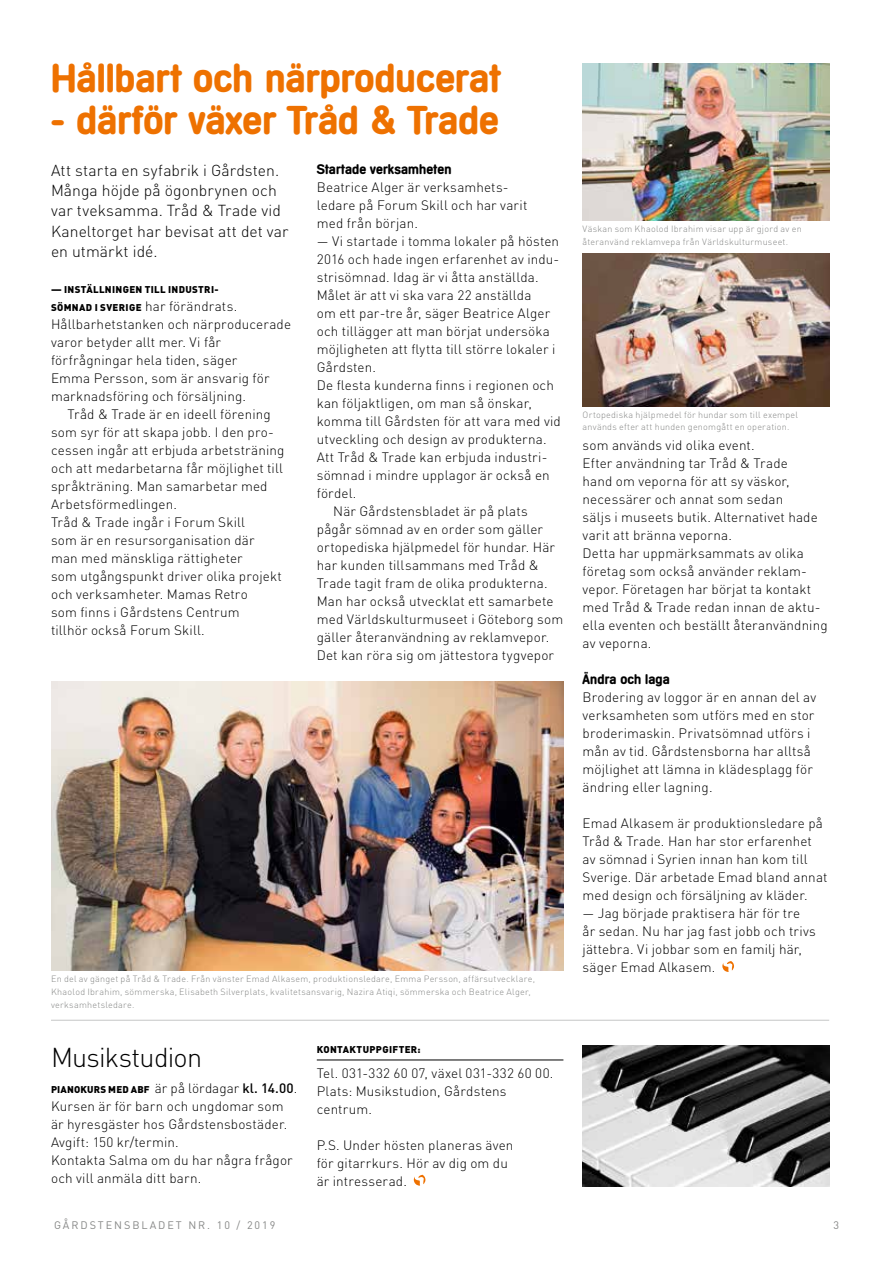
<style>
.page{position:relative;width:893px;height:1263px;background:#fff}
.page>*{position:absolute;margin:0;border:0;box-sizing:border-box;transform-origin:0 0}
.t1{font:700 39px "Mercedes Serial";letter-spacing:.005em;color:#ee7100}
.t2{font:300 27px "DIN";letter-spacing:-.03em;color:#000}
.t3{font:300 15.75px/20.2px "DIN";letter-spacing:.005em;color:#000}
.t4{font:300 13.5px/18px "DIN";letter-spacing:.01em;color:#000}
.t5{font:700 13.5px "Mercedes Serial";letter-spacing:.01em;color:#000}
.t6{font:10.8px "DIN";letter-spacing:.18em;color:#868786}
.t7{font:900 9.75px/18px "DIN";letter-spacing:.035em;color:#000}
.t8{font:900 9.75px "DIN";letter-spacing:.015em;color:#000}
.t9{font:300 9px/12.8px "DIN";letter-spacing:.03em;color:#868786}
.s1{font-weight:300;font-size:13.5px}
.s2{font-weight:500;font-size:13.5px}
</style>
<div class="page">
<hr style="left:51px;top:1020px;width:778px;height:1px;background:#c5c6c6">
<svg style="left:722px;top:961px;width:12px;height:11px"></svg>
<img style="left:51px;top:681px;width:512px;height:290px">
<img style="left:583px;top:64px;width:246px;height:157px">
<img style="left:583px;top:254px;width:246px;height:152px">
<hr style="left:317px;top:1059px;width:246px;height:1px;background:#000">
<svg style="left:414px;top:1175px;width:11px;height:10px"></svg>
<img style="left:583px;top:1045px;width:246px;height:141px">
<h1 class="t1" style="left:51px;top:54px;width:450px">Hållbart och närproducerat</h1>
<h1 class="t1" style="left:51px;top:97px;width:449px">- därför växer Tråd &amp; Trade</h1>
<p class="t3" style="left:51px;top:160px;width:239px">Att starta en syfabrik i Gårdsten.<br>Många höjde på ögonbrynen och var tveksamma. Tråd &amp; Trade vid<br>Kaneltorget har bevisat att det var en utmärkt idé.</p>
<p class="t7" style="left:51px;top:280px;width:188px">— INSTÄLLNINGEN TILL INDUSTRI-<br>SÖMNAD I SVERIGE <span class="s1">har förändrats.</span></p>
<p class="t4" style="left:51px;top:315px;width:242px">Hållbarhetstanken och närproducerade</p>
<p class="t4" style="left:51px;top:333px;width:172px">varor betyder allt mer. Vi får</p>
<p class="t4" style="left:51px;top:351px;width:188px">förfrågningar hela tiden, säger</p>
<p class="t4" style="left:51px;top:369px;width:220px">Emma Persson, som är ansvarig för</p>
<p class="t4" style="left:51px;top:387px;width:197px">marknadsföring och försäljning.</p>
<p class="t4" style="left:68px;top:405px;width:205px">Tråd &amp; Trade är en ideell förening</p>
<p class="t4" style="left:51px;top:423px;width:224px">som syr för att skapa jobb. I den pro-</p>
<p class="t4" style="left:51px;top:441px;width:235px">cessen ingår att erbjuda arbetsträning</p>
<p class="t4" style="left:51px;top:459px;width:233px">och att medarbetarna får möjlighet till</p>
<p class="t4" style="left:51px;top:477px;width:218px">språkträning. Man samarbetar med</p>
<p class="t4" style="left:51px;top:495px;width:128px">Arbetsförmedlingen.</p>
<p class="t4" style="left:51px;top:513px;width:196px">Tråd &amp; Trade ingår i Forum Skill</p>
<p class="t4" style="left:51px;top:531px;width:205px">som är en resursorganisation där</p>
<p class="t4" style="left:51px;top:549px;width:193px">man med mänskliga rättigheter</p>
<p class="t4" style="left:51px;top:567px;width:232px">som utgångspunkt driver olika projekt</p>
<p class="t4" style="left:51px;top:585px;width:198px">och verksamheter. Mamas Retro</p>
<p class="t4" style="left:51px;top:603px;width:190px">som finns i Gårdstens Centrum</p>
<p class="t4" style="left:51px;top:621px;width:155px">tillhör också Forum Skill.</p>
<p class="t5" style="left:317px;top:160px;width:136px">Startade verksamheten</p>
<p class="t4" style="left:317px;top:178px;width:212px">Beatrice Alger är verksamhets&shy;ledare på Forum Skill och har varit med från början.</p>
<p class="t4" style="left:317px;top:232px;width:244px">— Vi startade i tomma lokaler på hösten</p>
<p class="t4" style="left:317px;top:250px;width:244px">2016 och hade ingen erfarenhet av indu-</p>
<p class="t4" style="left:317px;top:268px;width:223px">strisömnad. Idag är vi åtta anställda.</p>
<p class="t4" style="left:317px;top:286px;width:216px">Målet är att vi ska vara 22 anställda</p>
<p class="t4" style="left:317px;top:304px;width:235px">om ett par-tre år, säger Beatrice Alger</p>
<p class="t4" style="left:317px;top:322px;width:235px">och tillägger att man börjat undersöka</p>
<p class="t4" style="left:317px;top:340px;width:240px">möjligheten att flytta till större lokaler i</p>
<p class="t4" style="left:317px;top:358px;width:61px">Gårdsten.</p>
<p class="t4" style="left:317px;top:376px;width:239px">De flesta kunderna finns i regionen och</p>
<p class="t4" style="left:317px;top:394px;width:217px">kan följaktligen, om man så önskar,</p>
<p class="t4" style="left:317px;top:412px;width:246px">komma till Gårdsten för att vara med vid</p>
<p class="t4" style="left:317px;top:430px;width:231px">utveckling och design av produkterna.</p>
<p class="t4" style="left:317px;top:448px;width:232px">Att Tråd &amp; Trade kan erbjuda industri-</p>
<p class="t4" style="left:317px;top:466px;width:234px">sömnad i mindre upplagor är också en</p>
<p class="t4" style="left:317px;top:484px;width:41px">fördel.</p>
<p class="t4" style="left:333px;top:502px;width:196px">När Gårdstensbladet är på plats</p>
<p class="t4" style="left:317px;top:520px;width:228px">pågår sömnad av en order som gäller</p>
<p class="t4" style="left:317px;top:537px;width:240px">ortopediska hjälpmedel för hundar. Här</p>
<p class="t4" style="left:317px;top:555px;width:224px">har kunden tillsammans med Tråd &amp;</p>
<p class="t4" style="left:317px;top:573px;width:232px">Trade tagit fram de olika produkterna.</p>
<p class="t4" style="left:317px;top:591px;width:238px">Man har också utvecklat ett samarbete</p>
<p class="t4" style="left:317px;top:609px;width:248px">med Världskulturmuseet i Göteborg som</p>
<p class="t4" style="left:317px;top:627px;width:234px">gäller återanvändning av reklamvepor.</p>
<p class="t4" style="left:317px;top:645px;width:239px">Det kan röra sig om jättestora tygvepor</p>
<p class="t9" style="left:51px;top:973px;width:485px">En del av gänget på Tråd &amp; Trade. Från vänster Emad Alkasem, produktionsledare, Emma Persson, affärsutvecklare,<br>Khaolod Ibrahim, sömmerska, Elisabeth Silverplats, kvalitetsansvarig, Nazira Atiqi, sömmerska och Beatrice Alger, verksamhetsledare.</p>
<h2 class="t2" style="left:51px;top:1040px;width:153px">Musikstudion</h2>
<p class="t8" style="left:51px;top:1083px;width:248px">PIANOKURS MED ABF <span class="s1">är på lördagar</span> <span class="s2">kl. 14.00</span><span class="s1">.</span></p>
<p class="t4" style="left:51px;top:1097px;width:243px">Kursen är för barn och ungdomar som är hyresgäster hos Gårdstensbostäder.<br>Avgift: 150 kr/termin.<br>Kontakta Salma om du har några frågor och vill anmäla ditt barn.</p>
<p class="t7" style="left:317px;top:1040px;width:105px">KONTAKTUPPGIFTER:</p>
<p class="t4" style="left:317px;top:1063px;width:238px">Tel. 031-332 60 07, växel 031-332 60 00.<br>Plats: Musikstudion, Gårdstens centrum.</p>
<p class="t4" style="left:317px;top:1135px;width:198px">P.S. Under hösten planeras även för gitarrkurs. Hör av dig om du är intresserad.</p>
<p class="t9" style="left:583px;top:223px;width:221px">Väskan som Khaolod Ibrahim visar upp är gjord av en återanvänd reklamvepa från Världskulturmuseet.</p>
<p class="t9" style="left:583px;top:408px;width:217px">Ortopediska hjälpmedel för hundar som till exempel används efter att hunden genomgått en operation.</p>
<p class="t4" style="left:583px;top:436px;width:247px">som används vid olika event.<br>Efter användning tar Tråd &amp; Trade<br>hand om veporna för att sy väskor, necessärer och annat som sedan<br>säljs i museets butik. Alternativet hade varit att bränna veporna.<br>Detta har uppmärksammats av olika företag som också använder reklam&shy;vepor. Företagen har börjat ta kontakt med Tråd &amp; Trade redan innan de aktu&shy;ella eventen och beställt återanvändning av veporna.</p>
<p class="t5" style="left:583px;top:670px;width:89px">Ändra och laga</p>
<p class="t4" style="left:583px;top:688px;width:235px">Brodering av loggor är en annan del av verksamheten som utförs med en stor broderimaskin. Privatsömnad utförs i mån av tid. Gårdstensborna har alltså möjlighet att lämna in klädesplagg för ändring eller lagning.</p>
<p class="t4" style="left:583px;top:814px;width:246px">Emad Alkasem är produktionsledare på Tråd &amp; Trade. Han har stor erfarenhet av sömnad i Syrien innan han kom till Sverige. Där arbetade Emad bland annat med design och försäljning av kläder.</p>
<p class="t4" style="left:583px;top:903px;width:235px">— Jag började praktisera här för tre år sedan. Nu har jag fast jobb och trivs jättebra. Vi jobbar som en familj här, säger Emad Alkasem.</p>
<p class="t6" style="left:54px;top:1218px;width:223px">GÅRDSTENSBLADET NR. 10 / 2019</p>
<p class="t6" style="left:833px;top:1218px;width:7px">3</p>
</div>
